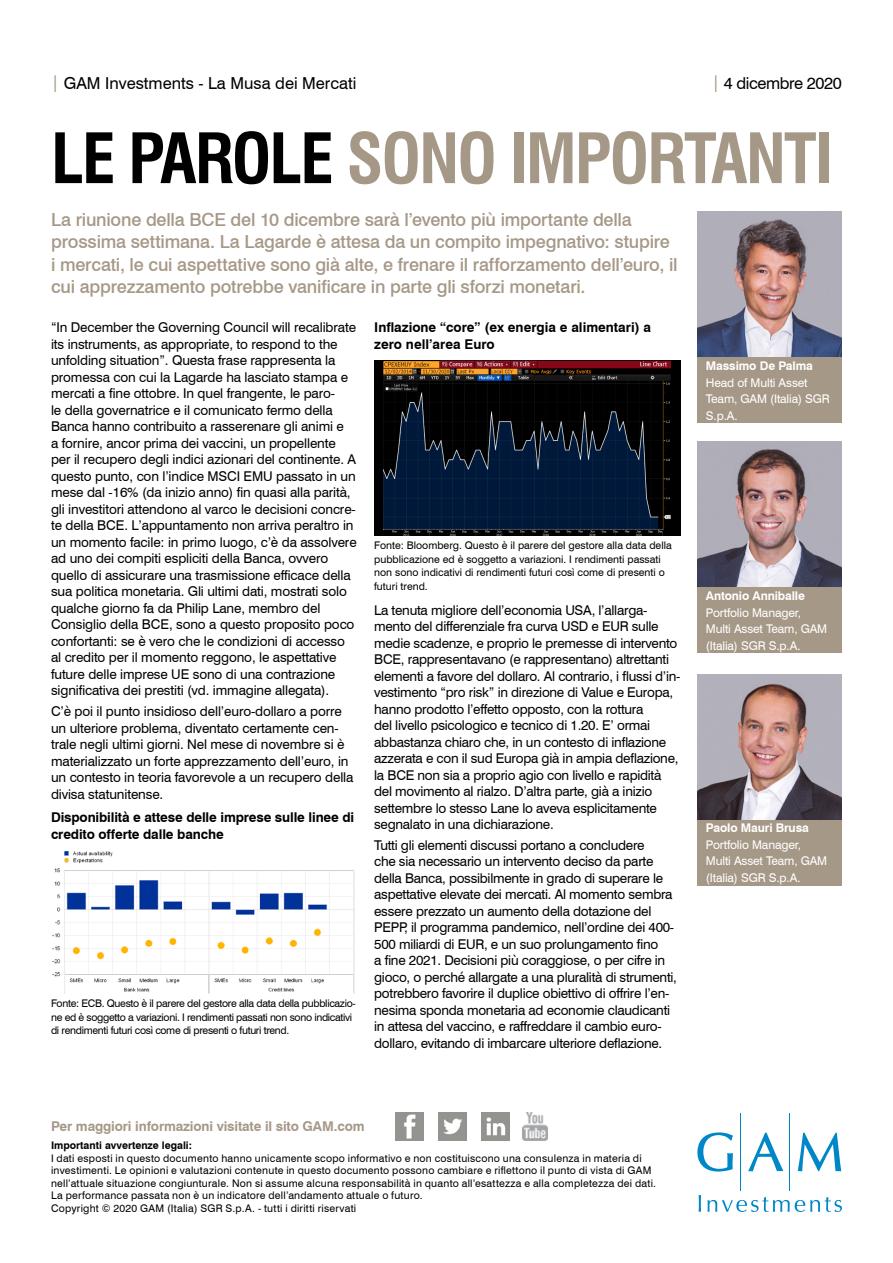
<style>
.page{position:relative;width:893px;height:1263px;background:#fff}
.page>*{position:absolute;margin:0;border:0;box-sizing:border-box;transform-origin:0 0}
.t1{font:700 condensed 67.5px "Swiss 721 BT";letter-spacing:-.03em;color:#a69887}
.SUBTITLE{font:500 18px/22.5px "Swiss 721 BT";letter-spacing:-.01em;color:#a69887}
.t2{font:16.5px "Swiss 721 BT";color:#000}
.t3{font:16.5px "Swiss 721 BT";letter-spacing:-.025em;color:#000}
.DISCLAIMER{font:13.5px/16.5px "Swiss 721 BT";letter-spacing:-.01em;color:#000}
.DISCLAIMER-2{font:700 13.5px/16.5px "Swiss 721 BT";letter-spacing:-.01em;color:#000}
.t4{font:700 13.5px "Swiss 721 BT";letter-spacing:-.01em;color:#a69887}
.t5{font:12px/16.5px "Swiss 721 BT";letter-spacing:-.01em;color:#fff}
.t6{font:700 12px "Swiss 721 BT";letter-spacing:-.01em;color:#fff}
.DISCLAIMER-3{font:10.5px/12.6px "Swiss 721 BT";letter-spacing:.02em;color:#000}
.DISCLAIMER-4{font:10.5px/13.5px "Swiss 721 BT";color:#000}
.DISCLAIMER-5{font:10.5px/13.5px "Swiss 721 BT";letter-spacing:-.03em;color:#000}
.s1{color:#a69887}
.s2{color:#000}
.s3{font-weight:700}
</style>
<div class="page">
<img style="left:52px;top:851px;width:303px;height:143px">
<div style="left:697px;top:356px;width:145px;height:67px;background:#a69887"></div>
<img style="left:697px;top:212px;width:145px;height:145px">
<div style="left:374px;top:360px;width:306px;height:176px;background:#000"></div>
<img style="left:384px;top:360px;width:287px;height:176px">
<hr style="left:740px;top:1114px;width:1px;height:77px;background:#0087c7">
<hr style="left:789px;top:1114px;width:1px;height:77px;background:#0087c7">
<svg style="left:697px;top:1132px;width:36px;height:39px"></svg>
<svg style="left:748px;top:1133px;width:35px;height:38px"></svg>
<svg style="left:798px;top:1133px;width:43px;height:38px"></svg>
<svg style="left:699px;top:1195px;width:2px;height:17px"></svg>
<svg style="left:707px;top:1197px;width:135px;height:15px"></svg>
<img style="left:438px;top:1112px;width:29px;height:28px">
<img style="left:395px;top:1112px;width:29px;height:28px">
<img style="left:481px;top:1112px;width:28px;height:28px">
<img style="left:522px;top:1112px;width:26px;height:28px">
<div style="left:697px;top:586px;width:145px;height:67px;background:#a69887"></div>
<img style="left:697px;top:442px;width:145px;height:145px">
<div style="left:697px;top:819px;width:145px;height:67px;background:#a69887"></div>
<img style="left:697px;top:674px;width:145px;height:145px">
<p class="t2" style="left:51px;top:73px;width:307px"><span class="s1">|</span> GAM Investments - La Musa dei Mercati</p>
<p class="t3" style="left:712px;top:73px;width:132px"><span class="s1">|</span> 4 dicembre 2020</p>
<p class="t1" style="left:51px;top:118px;width:783px"><span class="s2">LE PAROLE</span> SONO IMPORTANTI</p>
<p class="SUBTITLE" style="left:51px;top:208px;width:628px">La riunione della BCE del 10 dicembre sarà l’evento più importante della prossima settimana. La Lagarde è attesa da un compito impegnativo: stupire i mercati, le cui aspettative sono già alte, e frenare il rafforzamento dell’euro, il cui apprezzamento potrebbe vanificare in parte gli sforzi monetari.</p>
<p class="DISCLAIMER" style="left:51px;top:319px;width:307px">“In December the Governing Council will recalibrate its instruments, as appropriate, to respond to the unfolding situation”. Questa frase rappresenta la promessa con cui la Lagarde ha lasciato stampa e mercati a fine ottobre. In quel frangente, le paro-<br>le della governatrice e il comunicato fermo della Banca hanno contribuito a rasserenare gli animi e<br>a fornire, ancor prima dei vaccini, un propellente per il recupero degli indici azionari del continente. A questo punto, con l’indice MSCI EMU passato in un mese dal -16% (da inizio anno) fin quasi alla parità, gli investitori attendono al varco le decisioni concre&shy;te della BCE. L’appuntamento non arriva peraltro in un momento facile: in primo luogo, c’è da assolvere ad uno dei compiti espliciti della Banca, ovvero quello di assicurare una trasmissione efficace della sua politica monetaria. Gli ultimi dati, mostrati solo qualche giorno fa da Philip Lane, membro del Consiglio della BCE, sono a questo proposito poco confortanti: se è vero che le condizioni di accesso al credito per il momento reggono, le aspettative future delle imprese UE sono di una contrazione significativa dei prestiti (vd. immagine allegata).</p>
<p class="DISCLAIMER" style="left:51px;top:703px;width:304px">C’è poi il punto insidioso dell’euro-dollaro a porre un ulteriore problema, diventato certamente cen&shy;trale negli ultimi giorni. Nel mese di novembre si è materializzato un forte apprezzamento dell’euro, in un contesto in teoria favorevole a un recupero della divisa statunitense.</p>
<p class="DISCLAIMER-2" style="left:51px;top:809px;width:305px">Disponibilità e attese delle imprese sulle linee di credito offerte dalle banche</p>
<p class="DISCLAIMER-5" style="left:51px;top:997px;width:306px">Fonte: ECB. Questo è il parere del gestore alla data della pubblicazio&shy;ne ed è soggetto a variazioni. I rendimenti passati non sono indicativi di rendimenti futuri così come di presenti o futuri trend.</p>
<p class="DISCLAIMER-2" style="left:374px;top:319px;width:278px">Inflazione “core” (ex energia e alimentari) a zero nell’area Euro</p>
<p class="DISCLAIMER-4" style="left:374px;top:538px;width:299px">Fonte: Bloomberg. Questo è il parere del gestore alla data della pubblicazione ed è soggetto a variazioni. I rendimenti passati non sono indicativi di rendimenti futuri così come di presenti o futuri trend.</p>
<p class="DISCLAIMER" style="left:374px;top:601px;width:308px">La tenuta migliore dell’economia USA, l’allarga&shy;mento del differenziale fra curva USD e EUR sulle medie scadenze, e proprio le premesse di intervento BCE, rappresentavano (e rappresentano) altrettanti elementi a favore del dollaro. Al contrario, i flussi d’in&shy;vestimento “pro risk” in direzione di Value e Europa, hanno prodotto l’effetto opposto, con la rottura<br>del livello psicologico e tecnico di 1.20. E’ ormai abbastanza chiaro che, in un contesto di inflazione azzerata e con il sud Europa già in ampia deflazione, la BCE non sia a proprio agio con livello e rapidità del movimento al rialzo. D’altra parte, già a inizio settembre lo stesso Lane lo aveva esplicitamente segnalato in una dichiarazione.</p>
<p class="DISCLAIMER" style="left:374px;top:837px;width:304px">Tutti gli elementi discussi portano a concludere<br>che sia necessario un intervento deciso da parte della Banca, possibilmente in grado di superare le aspettative elevate dei mercati. Al momento sembra essere prezzato un aumento della dotazione del PEPP, il programma pandemico, nell’ordine dei 400- 500 miliardi di EUR, e un suo prolungamento fino<br>a fine 2021. Decisioni più coraggiose, o per cifre in gioco, o perché allargate a una pluralità di strumenti, potrebbero favorire il duplice obiettivo di offrire l’en&shy;nesima sponda monetaria ad economie claudicanti in attesa del vaccino, e raffreddare il cambio euro&shy;dollaro, evitando di imbarcare ulteriore deflazione.</p>
<p class="t6" style="left:706px;top:358px;width:108px">Massimo De Palma</p>
<p class="t5" style="left:706px;top:374px;width:126px">Head of Multi Asset<br>Team, GAM (Italia) SGR<br>S.p.A.</p>
<p class="t6" style="left:706px;top:588px;width:101px">Antonio Anniballe</p>
<p class="t5" style="left:706px;top:604px;width:123px">Portfolio Manager,<br>Multi Asset Team, GAM (Italia) SGR S.p.A.</p>
<p class="t6" style="left:706px;top:821px;width:104px">Paolo Mauri Brusa</p>
<p class="t5" style="left:706px;top:836px;width:123px">Portfolio Manager,<br>Multi Asset Team, GAM (Italia) SGR S.p.A.</p>
<p class="t4" style="left:51px;top:1118px;width:315px">Per maggiori informazioni visitate il sito GAM.com</p>
<p class="DISCLAIMER-3" style="left:51px;top:1139px;width:607px"><span class="s3">Importanti avvertenze legali:<br></span>I dati esposti in questo documento hanno unicamente scopo informativo e non costituiscono una consulenza in materia di investimenti. Le opinioni e valutazioni contenute in questo documento possono cambiare e riflettono il punto di vista di GAM nell’attuale situazione congiunturale. Non si assume alcuna responsabilità in quanto all’esattezza e alla completezza dei dati.<br>La performance passata non è un indicatore dell’andamento attuale o futuro.<br>Copyright © 2020 GAM (Italia) SGR S.p.A. - tutti i diritti riservati</p>
</div>
